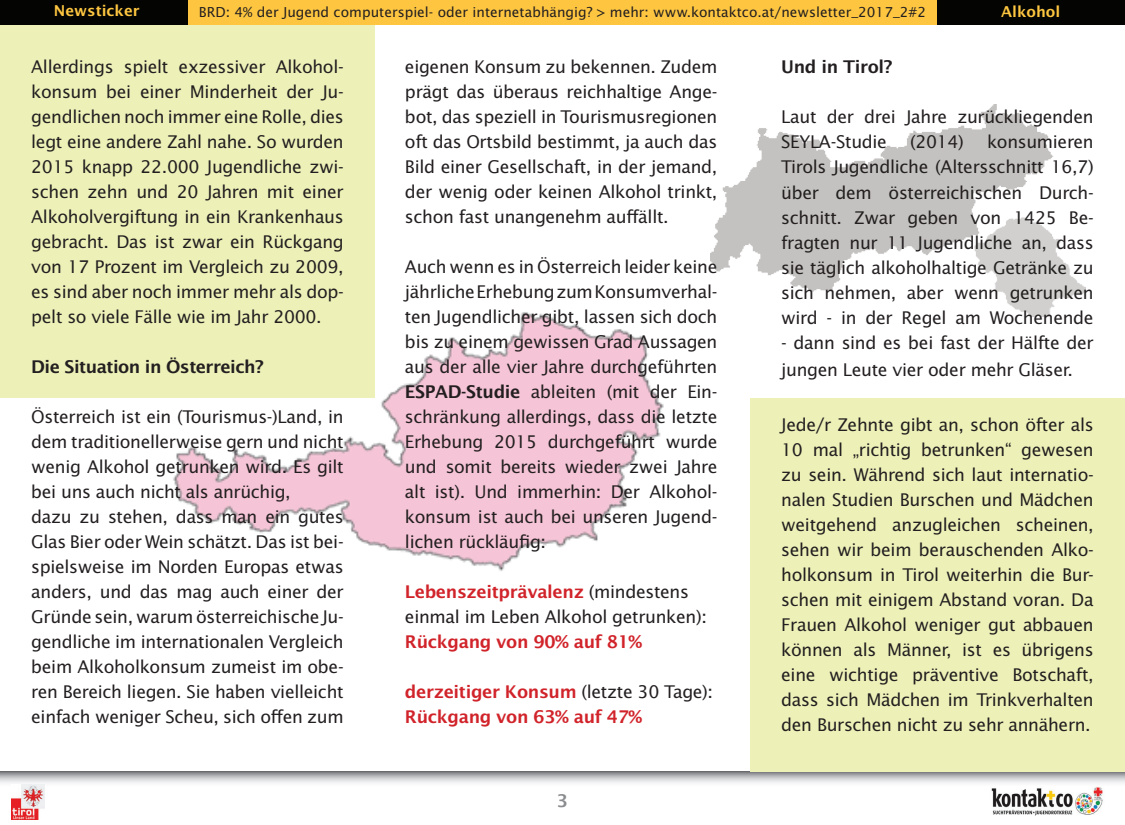
<style>
.page{position:relative;width:1125px;height:825px;background:#fff}
.page>*{position:absolute;margin:0;border:0;box-sizing:border-box;transform-origin:0 0}
.t1{font:17.5px/25px "Lucida Sans";letter-spacing:-.02em;color:#231f20;text-align:justify}
.t2{font:600 17.5px/25px "Lucida Sans";letter-spacing:-.02em;color:#d1232a}
.t3{font:600 17.5px "Lucida Sans";letter-spacing:-.03em;color:#231f20}
.t4{font:600 17.5px "Lucida Sans";color:#8a8c8f}
.t5{font:600 15px "Lucida Sans";color:#fec640}
.t6{font:13.75px "Lucida Sans";color:#231f20}
.s1{font-weight:600}
.s2{font-weight:600;color:#d1232a}
.s3{font-weight:400;color:#231f20}
</style>
<div class="page">
<img style="left:710px;top:105px;width:375px;height:211px">
<img style="left:173px;top:312px;width:491px;height:259px">
<div style="left:0;top:24px;width:375px;height:374px;background:#edf1b8"></div>
<svg style="left:0;top:772px;width:1125px;height:13px"></svg>
<img style="left:11px;top:785px;width:34px;height:34px">
<img style="left:991px;top:786px;width:112px;height:29px">
<div style="left:750px;top:398px;width:375px;height:374px;background:#edf1b8"></div>
<div style="left:0;top:0;width:1125px;height:25px;background:#fec640"></div>
<div style="left:0;top:0;width:188px;height:25px;background:#040503"></div>
<div style="left:938px;top:0;width:187px;height:25px;background:#040503"></div>
<p class="t5" style="left:54px;top:2px;width:87px">Newsticker</p>
<p class="t6" style="left:199px;top:4px;width:729px">BRD: 4% der Jugend computerspiel- oder internetabhängig? &gt; mehr: www.kontaktco.at/newsletter_2017_2#2</p>
<p class="t5" style="left:1001px;top:3px;width:61px">Alkohol</p>
<p class="t1" style="left:31px;top:54px;width:314px">Allerdings spielt exzessiver Alkohol&shy;konsum bei einer Minderheit der Ju&shy;gendlichen noch immer eine Rolle, dies legt eine andere Zahl nahe. So wurden 2015 knapp 22.000 Jugendliche zwi&shy;schen zehn und 20 Jahren mit einer Alkoholvergiftung in ein Krankenhaus gebracht. Das ist zwar ein Rückgang von 17 Prozent im Vergleich zu 2009, es sind aber noch immer mehr als dop&shy;pelt so viele Fälle wie im Jahr 2000.</p>
<p class="t3" style="left:31px;top:356px;width:234px">Die Situation in Österreich?</p>
<p class="t1" style="left:31px;top:404px;width:314px;text-align:left">Österreich ist ein (Tourismus-)Land, in dem traditionellerweise gern und nicht wenig Alkohol getrunken wird. Es gilt bei uns auch nicht als anrüchig,<br>dazu zu stehen, dass man ein gutes Glas Bier oder Wein schätzt. Das ist bei&shy;spielsweise im Norden Europas etwas anders, und das mag auch einer der Gründe sein, warum österreichische Ju&shy;gendliche im internationalen Vergleich beim Alkoholkonsum zumeist im obe&shy;ren Bereich liegen. Sie haben vielleicht einfach weniger Scheu, sich offen zum</p>
<p class="t5" style="left:1000px;top:3px;width:49px">Tabak</p>
<p class="t1" style="left:405px;top:54px;width:314px">eigenen Konsum zu bekennen. Zudem prägt das überaus reichhaltige Ange&shy;bot, das speziell in Tourismusregionen oft das Ortsbild bestimmt, ja auch das Bild einer Gesellschaft, in der jemand, der wenig oder keinen Alkohol trinkt, schon fast unangenehm auffällt.</p>
<p class="t1" style="left:405px;top:254px;width:314px">Auch wenn es in Österreich leider keine jährliche Erhebung zum Konsumverhal&shy;ten Jugendlicher gibt, lassen sich doch bis zu einem gewissen Grad Aussagen aus der alle vier Jahre durchgeführten <span class="s1">ESPAD-Studie</span> ableiten (mit der Ein&shy;schränkung allerdings, dass die letzte Erhebung 2015 durchgeführt wurde und somit bereits wieder zwei Jahre alt ist). Und immerhin: Der Alkohol&shy;konsum ist auch bei unseren Jugend&shy;lichen rückläufig:</p>
<p class="t1" style="left:405px;top:579px;width:303px"><span class="s2">Lebenszeitprävalenz</span> (mindestens einmal im Leben Alkohol getrunken):</p>
<p class="t2" style="left:405px;top:629px;width:239px">Rückgang von 90% auf 81%</p>
<p class="t2" style="left:405px;top:679px;width:310px">derzeitiger Konsum <span class="s3">(letzte 30 Tage):<br></span>Rückgang von 63% auf 47%</p>
<p class="t3" style="left:781px;top:57px;width:113px">Und in Tirol?</p>
<p class="t1" style="left:781px;top:104px;width:314px">Laut der drei Jahre zurückliegenden<br>SEYLA-Studie</p>
<p class="t1" style="left:781px;top:129px;width:314px;text-indent:206px">konsumieren Tirols Jugendliche (Altersschnitt 16,7) über dem österreichischen Durch&shy;schnitt. Zwar geben von 1425 Be&shy;fragten nur 11 Jugendliche an, dass sie täglich alkoholhaltige Getränke zu sich nehmen, aber wenn getrunken wird - in der Regel am Wochenende</p>
<p class="t1" style="left:781px;top:328px;width:314px;line-height:27.5px">- dann sind es bei fast der Hälfte der jungen Leute vier oder mehr Gläser.</p>
<p class="t1" style="left:781px;top:412px;width:314px">Jede/r Zehnte gibt an, schon öfter als 10 mal „richtig betrunken“ gewesen zu sein. Während sich laut internatio&shy;nalen Studien Burschen und Mädchen weitgehend anzugleichen scheinen, sehen wir beim berauschenden Alko&shy;holkonsum in Tirol weiterhin die Bur&shy;schen mit einigem Abstand voran. Da Frauen Alkohol weniger gut abbauen können als Männer, ist es übrigens eine wichtige präventive Botschaft, dass sich Mädchen im Trinkverhalten den Burschen nicht zu sehr annähern.</p>
<p class="t1" style="left:910px;top:129px;width:55px">(2014)</p>
<p class="t4" style="left:557px;top:790px;width:13px">3</p>
</div>
